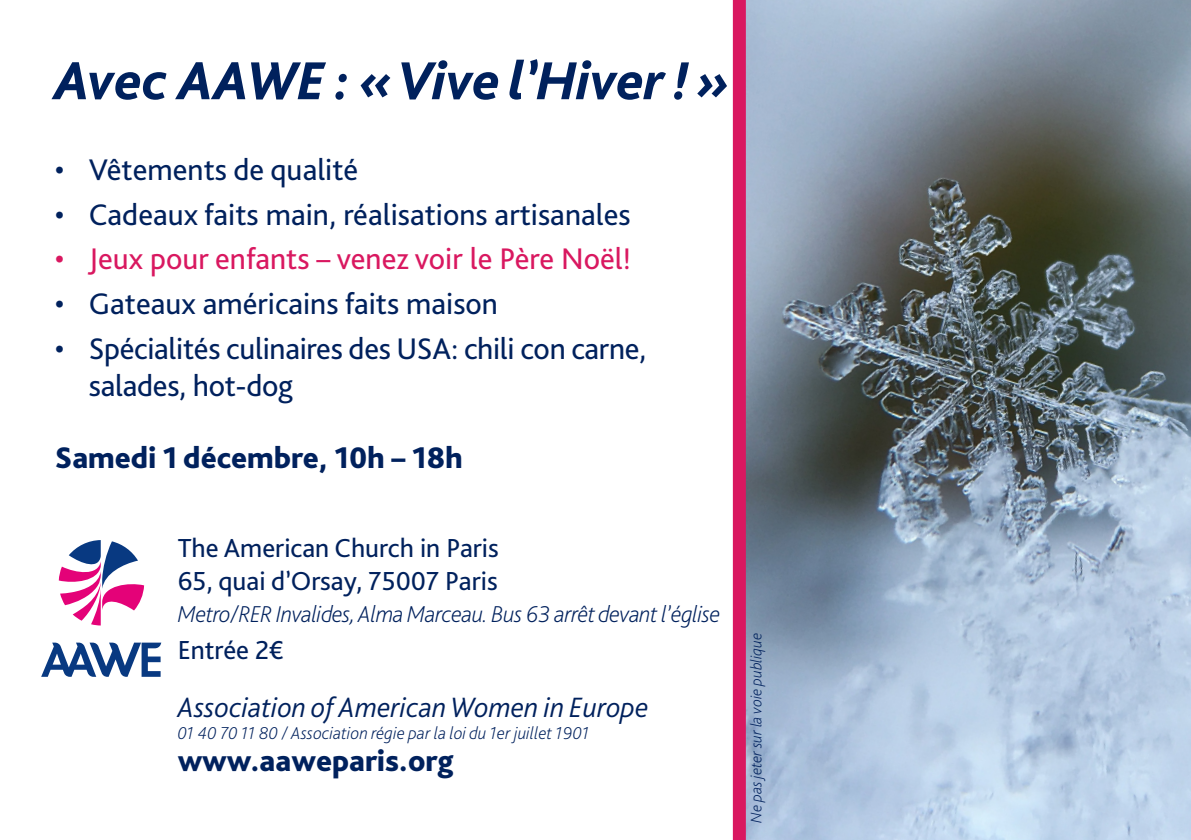
<style>
.page{position:relative;width:1191px;height:840px;background:#fff}
.page>*{position:absolute;margin:0;border:0;box-sizing:border-box;transform-origin:0 0}
.t1{font:italic 800 55.8px "Bliss Pro";letter-spacing:-.01em;color:#00215d}
.t2{font:31.2px/37.4px "Bliss Pro";color:#00215d}
.t3{font:800 31.2px "Bliss Pro";color:#00215d}
.t4{font:31.2px "Bliss Pro";color:#d91860}
.t5{font:italic 300 29.2px "Bliss Pro";color:#00215d}
.t6{font:27.2px/32.4px "Bliss Pro";color:#00215d}
.t7{font:italic 200 24px "Bliss Pro";letter-spacing:-.02em;color:#00215d}
.t8{font:italic 200 18px "Bliss Pro";color:#00215d}
.t9{font:italic 200 16px "Bliss Pro";color:#00215d}
</style>
<div class="page">
<img style="left:746px;top:0;width:445px;height:839px">
<svg style="left:59px;top:540px;width:85px;height:85px"></svg>
<svg style="left:41px;top:642px;width:120px;height:34px"></svg>
<div style="left:733px;top:0;width:13px;height:839px;background:#d91860"></div>
<p class="t1" style="left:55px;top:46px;width:677px">Avec AAWE : « Vive l’Hiver ! »</p>
<p class="t2" style="left:55px;top:150px;width:305px">• Vêtements de qualité</p>
<p class="t2" style="left:55px;top:195px;width:577px">• Cadeaux faits main, réalisations artisanales</p>
<p class="t4" style="left:55px;top:239px;width:578px">• Jeux pour enfants – venez voir le Père Noël!</p>
<p class="t2" style="left:55px;top:285px;width:445px">• Gateaux américains faits maison</p>
<p class="t2" style="left:89px;top:329px;width:559px;text-indent:-34px">• Spécialités culinaires des USA: chili con carne, salades, hot-dog</p>
<p class="t3" style="left:55px;top:438px;width:409px">Samedi 1 décembre, 10h – 18h</p>
<p class="t6" style="left:178px;top:531px;width:323px">The American Church in Paris<br>65, quai d’Orsay, 75007 Paris</p>
<p class="t7" style="left:178px;top:598px;width:544px">Metro/RER Invalides, Alma Marceau. Bus 63 arrêt devant l’église</p>
<p class="t6" style="left:178px;top:633px;width:108px">Entrée 2€</p>
<p class="t5" style="left:178px;top:689px;width:472px">Association of American Women in Europe</p>
<p class="t8" style="left:178px;top:721px;width:413px">01 40 70 11 80 / Association régie par la loi du 1er juillet 1901</p>
<p class="t3" style="left:178px;top:740px;width:277px">www.aaweparis.org</p>
<p class="t9" style="left:746px;top:822px;width:191px;rotate:-90deg">Ne pas jeter sur la voie publique</p>
</div>
